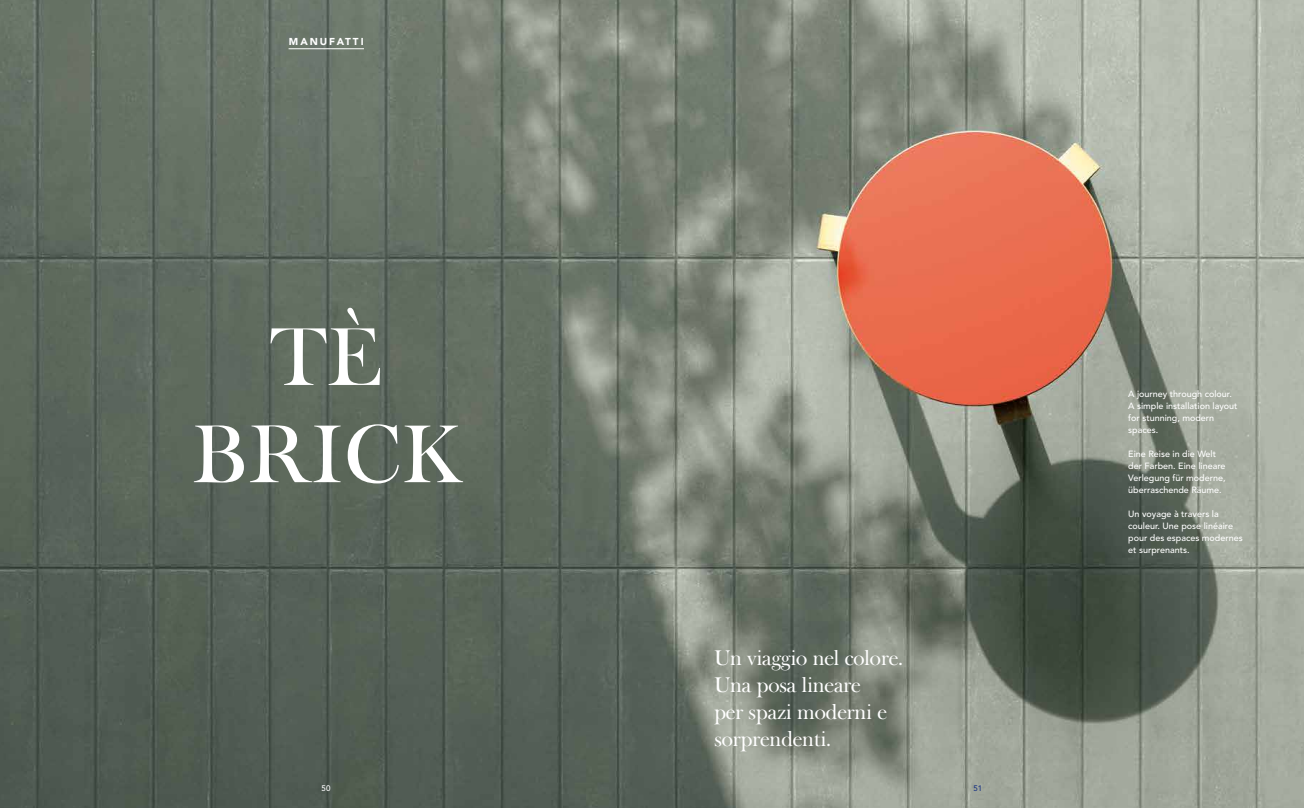
<style>
.page{position:relative;width:1304px;height:808px;background:#fff}
.page>*{position:absolute;margin:0;border:0;box-sizing:border-box;transform-origin:0 0}
.t1{font:81px/97.2px "Big Moore";letter-spacing:.025em;color:#fff;text-align:center}
.t2{font:21px/27px "Big Moore";color:#fff}
.t3{font:900 10px "Avenir LT Std";letter-spacing:.2em;color:#fff}
.t4{font:500 9px/12px "Avenir LT Std";color:#fff}
.t5{font:500 8px "Avenir LT Std";color:#fff}
.t6{font:500 8px "Avenir LT Std";color:#1c3684}
</style>
<div class="page">
<img style="left:0;top:0;width:1304px;height:808px">
<hr style="left:289px;top:49px;width:75px;height:1px;background:#fff">
<p class="t3" style="left:289px;top:36px;width:76px">MANUFATTI</p>
<h1 class="t1" style="left:192px;top:309px;width:270px">TÈ<br>BRICK</h1>
<h2 class="t2" style="left:714px;top:644px;width:190px">Un viaggio nel colore.<br>Una posa lineare<br>per spazi moderni e sorprendenti.</h2>
<p class="t5" style="left:322px;top:783px;width:10px">50</p>
<p class="t6" style="left:974px;top:783px;width:10px">51</p>
<p class="t4" style="left:1128px;top:388px;width:111px">A journey through colour.<br>A simple installation layout for stunning, modern spaces.</p>
<p class="t4" style="left:1128px;top:448px;width:99px">Eine Reise in die Welt der Farben. Eine lineare<br>Verlegung für moderne, überraschende Räume.</p>
<p class="t4" style="left:1128px;top:508px;width:116px">Un voyage à travers la couleur. Une pose linéaire pour des espaces modernes et surprenants.</p>
</div>
